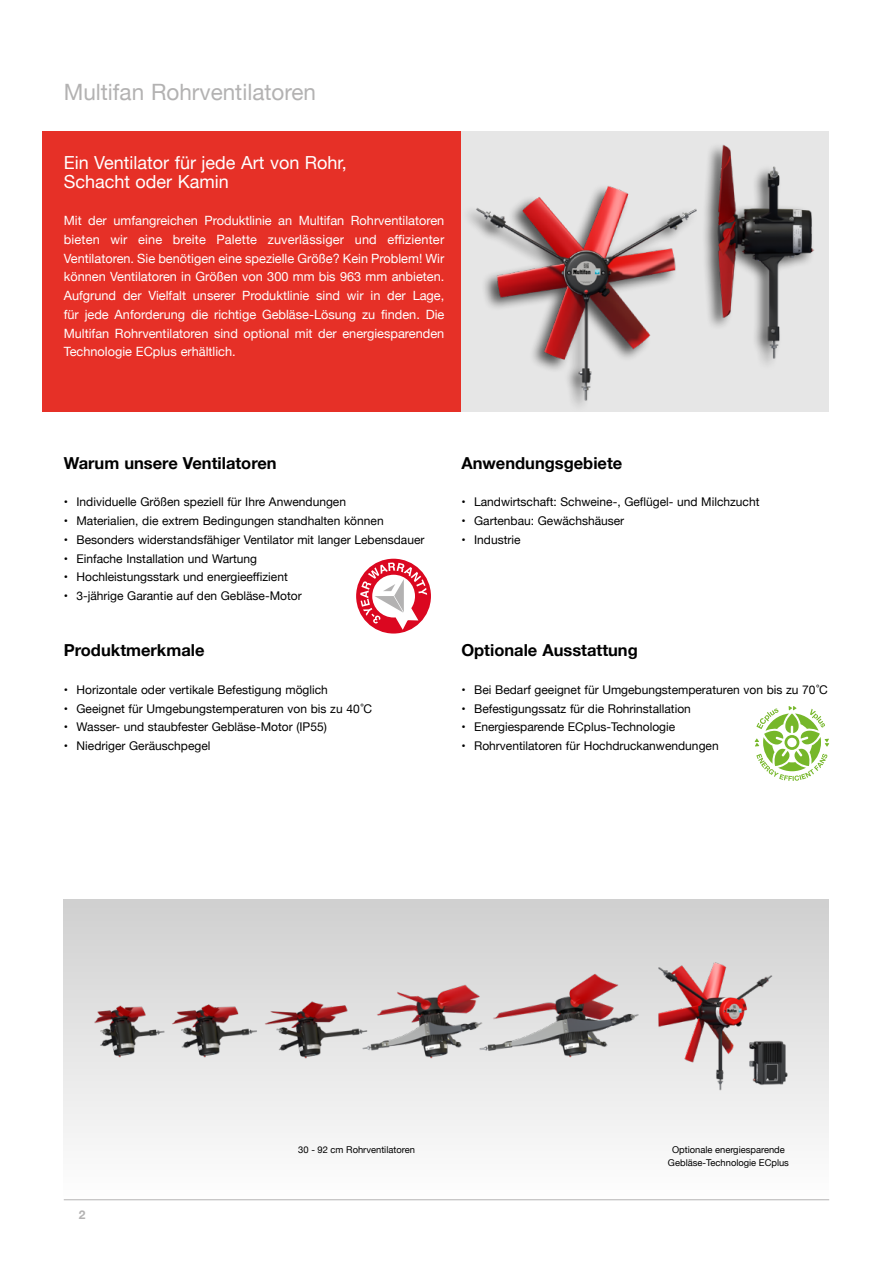
<style>
.page{position:relative;width:893px;height:1263px;background:#fff}
.page>*{position:absolute;margin:0;border:0;box-sizing:border-box;transform-origin:0 0}
.t1{font:22.5px "Helvetica Neue";color:#b3b2b2}
.t2{font:18px/18.8px "Helvetica Neue";color:#fff}
.t3{font:700 16.5px "Helvetica Neue";color:#000}
.t4{font:12.75px/18.8px "Helvetica Neue";color:#fff;text-align:justify}
.t5{font:12px "Helvetica Neue";color:#000}
.t6{font:700 12px "Helvetica Neue";color:#b3b2b2}
.t7{font:9.3px/13.5px "Helvetica Neue";color:#000;text-align:center}
</style>
<div class="page">
<div style="left:64px;top:900px;width:765px;height:300px;background:linear-gradient(to bottom,#cfcfcf,#fefefe)"></div>
<div style="left:461px;top:131px;width:368px;height:281px;background:#e6e6e6"></div>
<div style="left:43px;top:131px;width:418px;height:281px;background:#e63027"></div>
<img style="left:468px;top:208px;width:124px;height:198px">
<svg style="left:755px;top:706px;width:74px;height:75px"></svg>
<div style="left:356px;top:559px;width:75px;height:74px;background:#db0720;border-radius:50%"></div>
<svg style="left:360px;top:562px;width:67px;height:68px"></svg>
<img style="left:484px;top:144px;width:330px;height:226px">
<img style="left:63px;top:938px;width:48px;height:187px">
<img style="left:111px;top:938px;width:188px;height:187px">
<img style="left:212px;top:939px;width:188px;height:187px">
<img style="left:337px;top:930px;width:187px;height:188px">
<img style="left:476px;top:929px;width:188px;height:187px">
<img style="left:639px;top:936px;width:184px;height:184px">
<h1 class="t1" style="left:64px;top:76px;width:254px">Multifan Rohrventilatoren</h1>
<h2 class="t2" style="left:64px;top:154px;width:285px">Ein Ventilator für jede Art von Rohr,<br>Schacht oder Kamin</h2>
<p class="t4" style="left:64px;top:212px;width:382px">Mit der umfangreichen Produktlinie an Multifan Rohrventilatoren bieten wir eine breite Palette zuverlässiger und effizienter Ventilatoren. Sie benötigen eine spezielle Größe? Kein Problem! Wir können Ventilatoren in Größen von 300 mm bis 963 mm anbieten.<br>Aufgrund der Vielfalt unserer Produktlinie sind wir in der Lage, für jede Anforderung die richtige Gebläse-Lösung zu finden. Die Multifan Rohrventilatoren sind optional mit der energiesparenden Technologie ECplus erhältlich.</p>
<h3 class="t3" style="left:64px;top:450px;width:214px">Warum unsere Ventilatoren</h3>
<p class="t5" style="left:64px;top:493px;width:284px">• Individuelle Größen speziell für Ihre Anwendungen</p>
<p class="t5" style="left:64px;top:512px;width:321px">• Materialien, die extrem Bedingungen standhalten können</p>
<p class="t5" style="left:64px;top:531px;width:362px">• Besonders widerstandsfähiger Ventilator mit langer Lebensdauer</p>
<p class="t5" style="left:64px;top:550px;width:195px">• Einfache Installation und Wartung</p>
<p class="t5" style="left:64px;top:568px;width:225px">• Hochleistungsstark und energieeffizient</p>
<p class="t5" style="left:64px;top:587px;width:239px">• 3-jährige Garantie auf den Gebläse-Motor</p>
<h3 class="t3" style="left:64px;top:637px;width:142px">Produktmerkmale</h3>
<p class="t5" style="left:64px;top:681px;width:266px">• Horizontale oder vertikale Befestigung möglich</p>
<p class="t5" style="left:64px;top:700px;width:310px">• Geeignet für Umgebungstemperaturen von bis zu 40 ̊C</p>
<p class="t5" style="left:64px;top:718px;width:265px">• Wasser- und staubfester Gebläse-Motor (IP55)</p>
<p class="t5" style="left:64px;top:737px;width:148px">• Niedriger Geräuschpegel</p>
<h3 class="t3" style="left:461px;top:450px;width:163px">Anwendungsgebiete</h3>
<p class="t5" style="left:461px;top:493px;width:300px">• Landwirtschaft: Schweine-, Geflügel- und Milchzucht</p>
<p class="t5" style="left:461px;top:512px;width:164px">• Gartenbau: Gewächshäuser</p>
<p class="t5" style="left:461px;top:531px;width:61px">• Industrie</p>
<h3 class="t3" style="left:461px;top:637px;width:178px">Optionale Ausstattung</h3>
<p class="t5" style="left:461px;top:681px;width:368px">• Bei Bedarf geeignet für Umgebungstemperaturen von bis zu 70 ̊C</p>
<p class="t5" style="left:461px;top:700px;width:231px">• Befestigungssatz für die Rohrinstallation</p>
<p class="t5" style="left:461px;top:718px;width:215px">• Energiesparende ECplus-Technologie</p>
<p class="t5" style="left:461px;top:737px;width:259px">• Rohrventilatoren für Hochdruckanwendungen</p>
<p class="t6" style="left:79px;top:1205px;width:8px">2</p>
<p class="t7" style="left:298px;top:1143px;width:118px">30 - 92 cm Rohrventilatoren</p>
<p class="t7" style="left:668px;top:1143px;width:123px">Optionale energiesparende<br>Gebläse-Technologie ECplus</p>
</div>
